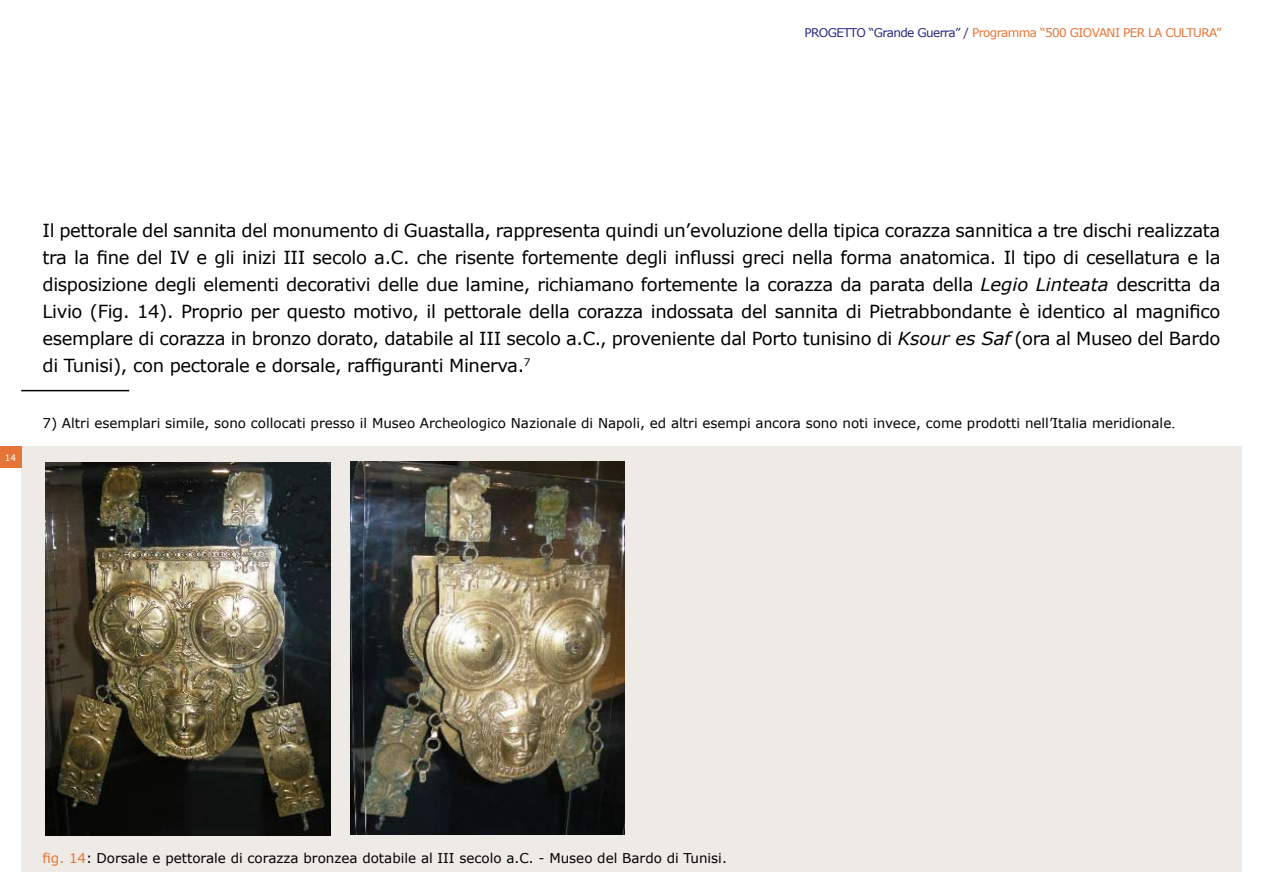
<style>
.page{position:relative;width:1263px;height:893px;background:#fff}
.page>*{position:absolute;margin:0;border:0;box-sizing:border-box;transform-origin:0 0}
.t1{font:18px/27px "Verdana";letter-spacing:-.02em;color:#000;text-align:justify}
.t2{font:13.5px "Verdana";color:#000}
.t3{font:12px "Verdana";letter-spacing:-.05em;color:#e67436}
.t4{font:9px "Verdana";color:#fff}
.s1{color:#292983}
.s2{font-style:italic}
.s3{font-family:"Times New Roman";font-size:18px}
.s4{color:#e67436}
</style>
<div class="page">
<div style="left:21px;top:446px;width:1221px;height:426px;background:#eeeae6"></div>
<hr style="left:21px;top:390px;width:108px;height:1px;background:#000">
<div style="left:0;top:446px;width:21px;height:22px;background:#e67436"></div>
<img style="left:45px;top:462px;width:286px;height:374px">
<img style="left:351px;top:461px;width:273px;height:374px">
<p class="t3" style="left:804px;top:25px;width:418px"><span class="s1">PROGETTO “Grande Guerra” /</span> Programma “500 GIOVANI PER LA CULTURA”</p>
<p class="t4" style="left:5px;top:451px;width:13px">14</p>
<p class="t1" style="left:43px;top:217px;width:1179px">Il pettorale del sannita del monumento di Guastalla, rappresenta quindi un’evoluzione della tipica corazza sannitica a tre dischi realizzata tra la fine del IV e gli inizi III secolo a.C. che risente fortemente degli influssi greci nella forma anatomica. Il tipo di cesellatura e la disposizione degli elementi decorativi delle due lamine, richiamano fortemente la corazza da parata della <span class="s2">Legio Linteata</span> descritta da Livio (Fig. 14). Proprio per questo motivo, il pettorale della corazza indossata del sannita di Pietrabbondante è identico al magnifico esemplare di corazza in bronzo dorato, databile al III secolo a.C., proveniente dal Porto tunisino di <span class="s2">Ksour es Saf</span> (ora al Museo del Bardo di Tunisi), con pectorale e dorsale, raffiguranti Minerva.</p>
<p class="t2" style="left:51px;top:414px;width:1126px">) Altri esemplari simile, sono collocati presso il Museo Archeologico Nazionale di Napoli, ed altri esempi ancora sono noti invece, come prodotti nell’Italia meridionale<span class="s3">.</span></p>
<p class="t2" style="left:43px;top:849px;width:686px"><span class="s4">fig. 14</span>: Dorsale e pettorale di corazza bronzea dotabile al III secolo a.C. - Museo del Bardo di Tunisi.</p>
</div>
